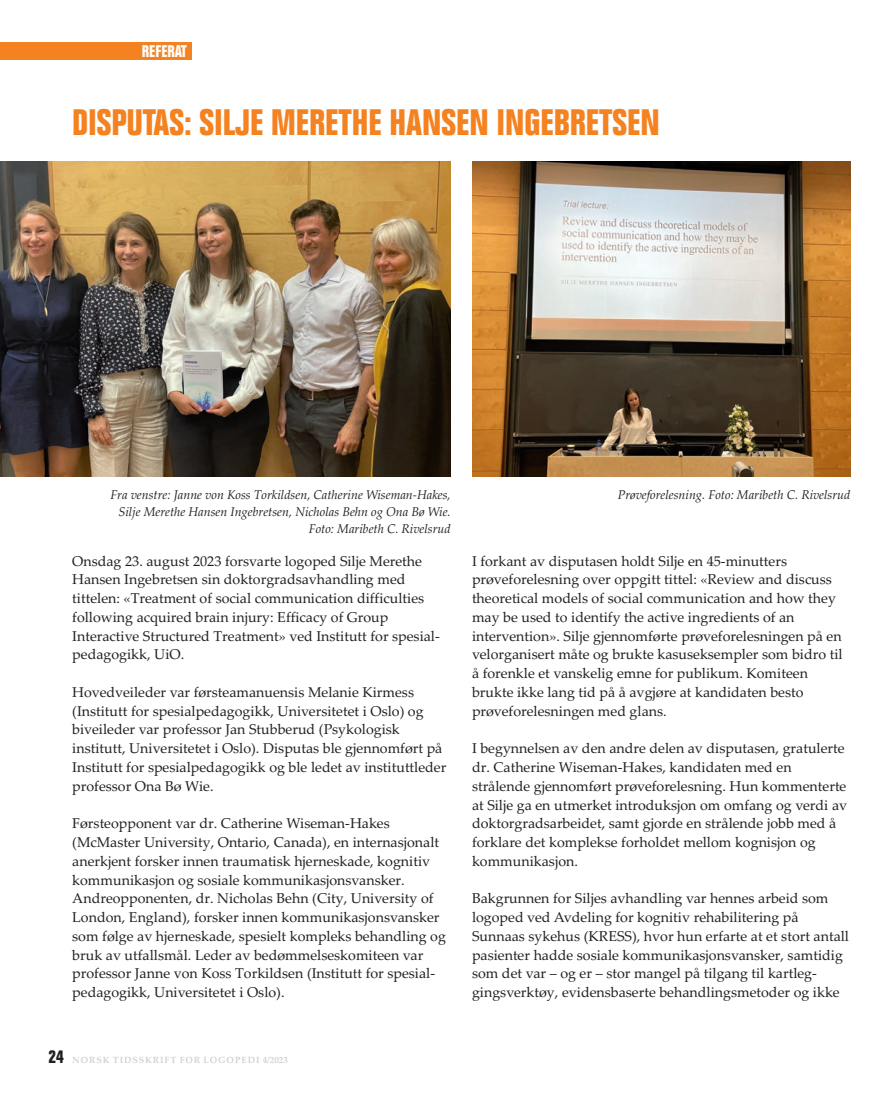
<style>
.page{position:relative;width:893px;height:1106px;background:#fff}
.page>*{position:absolute;margin:0;border:0;box-sizing:border-box;transform-origin:0 0}
.t1{font:700 condensed 36px "Folio";color:#f58220}
.t2{font:700 condensed 16.5px "Folio";color:#fff}
.t3{font:14.25px/18.8px "Palatino Linotype";color:#231f20}
.t4{font:italic 12.75px/17.2px "Palatino Linotype";color:#231f20;text-align:right}
.t5{font:700 9px "Palatino Linotype";letter-spacing:.1em;color:#d1d2d4}
.s1{font-family:"Folio";font-stretch:condensed;font-size:18px;color:#231f20}
</style>
<div class="page">
<div style="left:0;top:43px;width:191px;height:17px;background:#f58220"></div>
<img style="left:0;top:162px;width:451px;height:314px">
<img style="left:472px;top:162px;width:378px;height:314px">
<p class="t2" style="left:142px;top:42px;width:47px">REFERAT</p>
<h1 class="t1" style="left:72px;top:102px;width:589px">DISPUTAS: SILJE MERETHE HANSEN INGEBRETSEN</h1>
<p class="t4" style="left:110px;top:485px;width:342px">Fra venstre: Janne von Koss Torkildsen, Catherine Wiseman-Hakes,<br>Silje Merethe Hansen Ingebretsen, Nicholas Behn og Ona Bø Wie.<br>Foto: Maribeth C. Rivelsrud</p>
<p class="t4" style="left:618px;top:485px;width:234px">Prøveforelesning. Foto: Maribeth C. Rivelsrud</p>
<p class="t3" style="left:72px;top:551px;width:369px">Onsdag 23. august 2023 forsvarte logoped Silje Merethe Hansen Ingebretsen sin doktorgradsavhandling med tittelen: «Treatment of social communication difficulties following acquired brain injury: Efficacy of Group Interactive Structured Treatment» ved Institutt for spesial&shy;pedagogikk, UiO.</p>
<p class="t3" style="left:72px;top:682px;width:376px">Hovedveileder var førsteamanuensis Melanie Kirmess (Institutt for spesialpedagogikk, Universitetet i Oslo) og biveileder var professor Jan Stubberud (Psykologisk institutt, Universitetet i Oslo). Disputas ble gjennomført på Institutt for spesialpedagogikk og ble ledet av instituttleder professor Ona Bø Wie.</p>
<p class="t3" style="left:72px;top:813px;width:375px">Førsteopponent var dr. Catherine Wiseman-Hakes (McMaster University, Ontario, Canada), en internasjonalt anerkjent forsker innen traumatisk hjerneskade, kognitiv kommunikasjon og sosiale kommunikasjonsvansker.<br>Andreopponenten, dr. Nicholas Behn (City, University of London, England), forsker innen kommunikasjonsvansker som følge av hjerneskade, spesielt kompleks behandling og bruk av utfallsmål. Leder av bedømmelseskomiteen var professor Janne von Koss Torkildsen (Institutt for spesial&shy;pedagogikk, Universitetet i Oslo).</p>
<p class="t5" style="left:48px;top:1054px;width:241px"><span class="s1">24</span> NORSK TIDSSKRIFT FOR LOGOPEDI 4/2023</p>
<p class="t3" style="left:472px;top:551px;width:372px">I forkant av disputasen holdt Silje en 45-minutters prøveforelesning over oppgitt tittel: «Review and discuss theoretical models of social communication and how they may be used to identify the active ingredients of an intervention». Silje gjennomførte prøveforelesningen på en velorganisert måte og brukte kasuseksempler som bidro til å forenkle et vanskelig emne for publikum. Komiteen brukte ikke lang tid på å avgjøre at kandidaten besto prøveforelesningen med glans.</p>
<p class="t3" style="left:472px;top:738px;width:377px">I begynnelsen av den andre delen av disputasen, gratulerte dr. Catherine Wiseman-Hakes, kandidaten med en strålende gjennomført prøveforelesning. Hun kommenterte at Silje ga en utmerket introduksjon om omfang og verdi av doktorgradsarbeidet, samt gjorde en strålende jobb med å forklare det komplekse forholdet mellom kognisjon og kommunikasjon.</p>
<p class="t3" style="left:472px;top:888px;width:379px">Bakgrunnen for Siljes avhandling var hennes arbeid som logoped ved Avdeling for kognitiv rehabilitering på Sunnaas sykehus (KRESS), hvor hun erfarte at et stort antall pasienter hadde sosiale kommunikasjonsvansker, samtidig som det var – og er – stor mangel på tilgang til kartleg&shy;gingsverktøy, evidensbaserte behandlingsmetoder og ikke</p>
</div>
